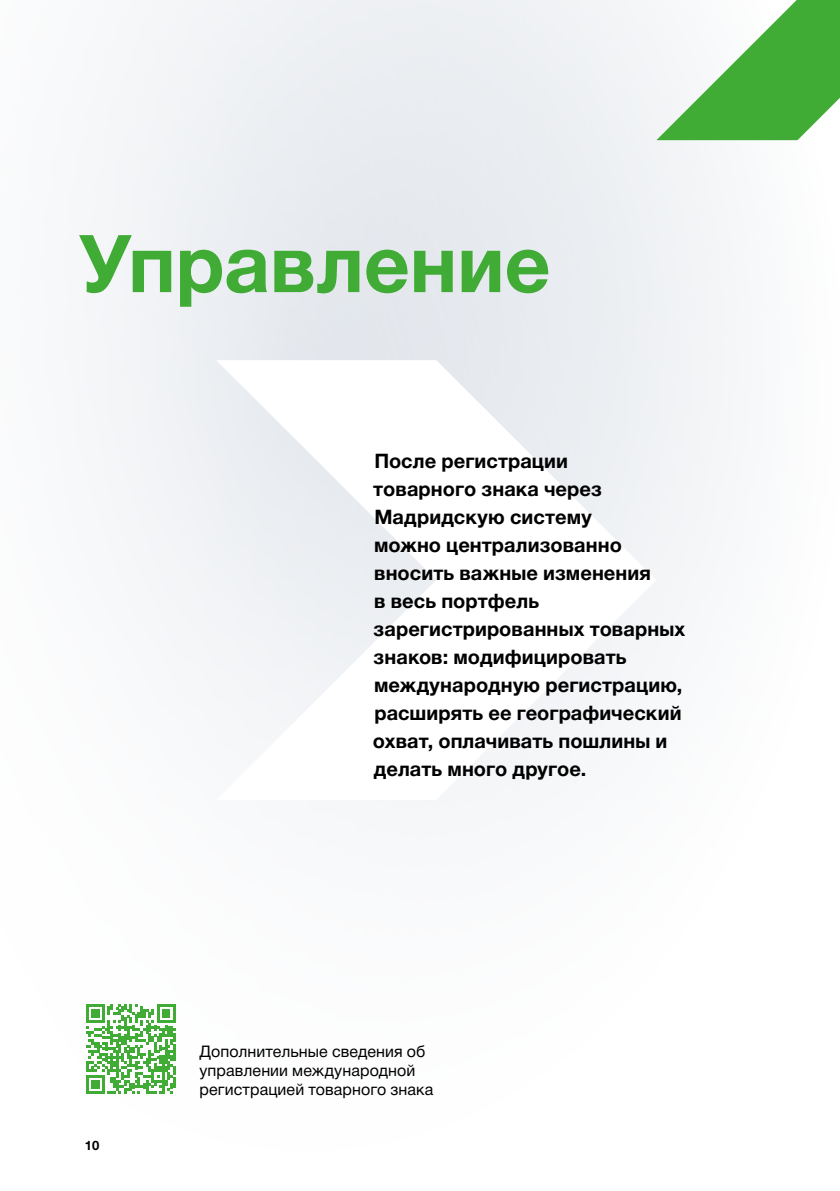
<style>
.page{position:relative;width:840px;height:1191px;background:#fff}
.page>*{position:absolute;margin:0;border:0;box-sizing:border-box;transform-origin:0 0}
.TITRE_niv__1{font:700 80px "Helvetica Neue LTCYR";color:#40ab35}
.Intro_non-officiel_0{font:700 20px/28px "Helvetica Neue LTCYR";letter-spacing:.005em;color:#000}
.Tip_or_note{font:16px/19.2px "Helvetica Neue LTCYR";letter-spacing:.005em;color:#000}
.pagination{font:700 13px "Helvetica Neue LT Std";color:#000}
</style>
<div class="page">
<div style="left:0;top:0;width:839px;height:1191px;background:linear-gradient(to bottom,#edf0f3,#fff)"></div>
<svg style="left:216px;top:360px;width:440px;height:440px"></svg>
<svg style="left:656px;top:0;width:183px;height:140px"></svg>
<svg style="left:86px;top:1004px;width:90px;height:89px"></svg>
<p class="TITRE_niv__1" style="left:78px;top:220px;width:473px">Управление</p>
<p class="Intro_non-officiel_0" style="left:373px;top:447px;width:313px">После регистрации<br>товарного знака через<br>Мадридскую систему<br>можно централизованно вносить важные изменения<br>в весь портфель зарегистрированных товарных знаков: модифицировать международную регистрацию, расширять ее географический охват, оплачивать пошлины и делать много другое.</p>
<p class="pagination" style="left:85px;top:1137px;width:16px">10</p>
<p class="Tip_or_note" style="left:199px;top:1041px;width:235px">Дополнительные сведения об управлении международной регистрацией товарного знака</p>
</div>
